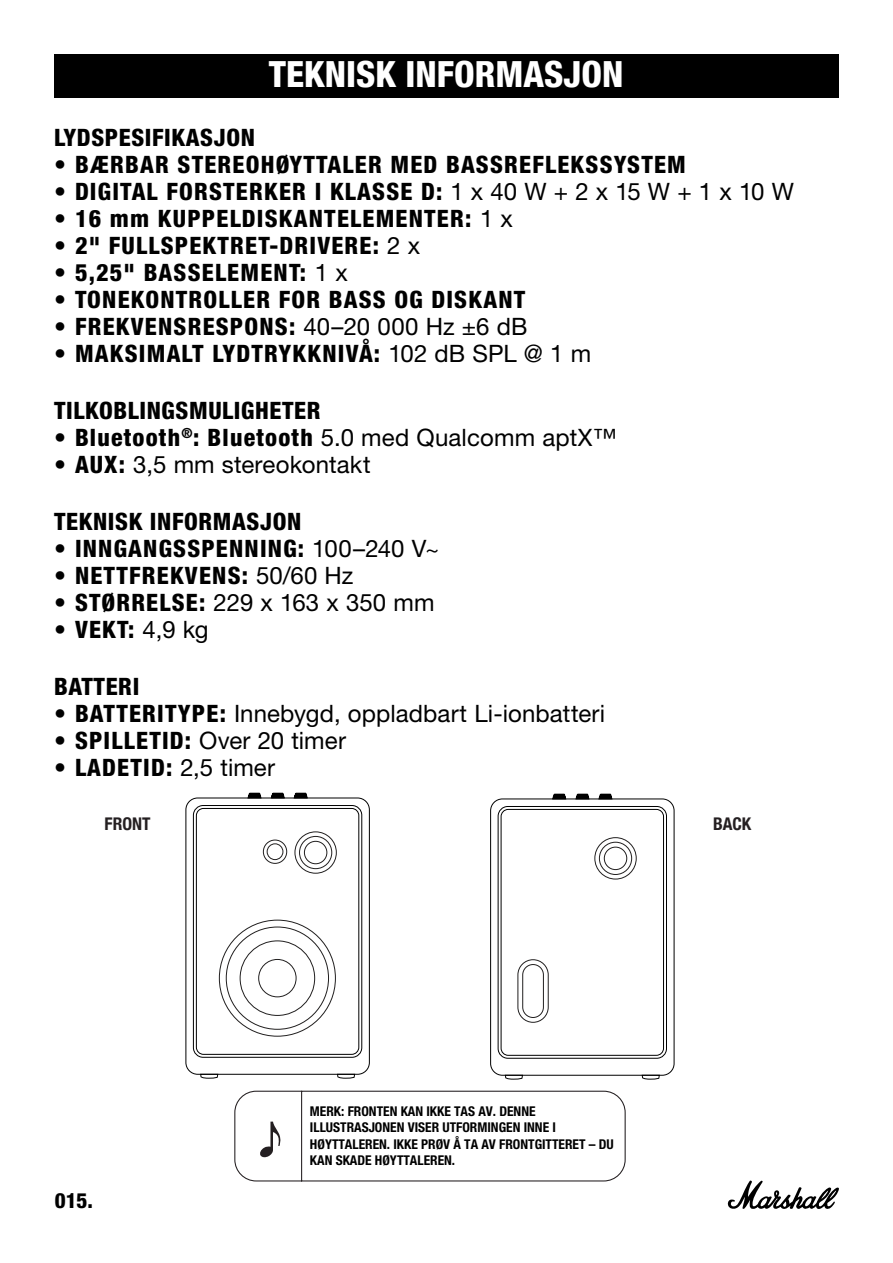
<style>
.page{position:relative;width:893px;height:1263px;background:#fff}
.page>*{position:absolute;margin:0;border:0;box-sizing:border-box;transform-origin:0 0}
.t1{font:800 condensed 36px "Helvetica Neue LT Com";color:#fff}
.t2{font:800 condensed 24px "Helvetica Neue LT Std";letter-spacing:.05em;color:#000}
.t3{font:24px "Helvetica Neue LT Std";letter-spacing:.005em;color:#000}
.t4{font:800 condensed 24px "Helvetica Neue LT Std";letter-spacing:.025em;color:#000}
.t5{font:800 condensed 21px "Helvetica Neue LT Std";color:#000}
.t6{font:700 condensed 17.55px "Helvetica Neue";color:#241f21}
.t7{font:700 condensed 13.5px/16.5px "Helvetica Neue LT Std";color:#000}
.s1{font-weight:400;font-stretch:normal}
.s2{font-weight:800;font-stretch:condensed}
</style>
<div class="page">
<svg style="left:727px;top:1180px;width:112px;height:29px"></svg>
<svg style="left:234px;top:1090px;width:392px;height:92px"></svg>
<div style="left:54px;top:54px;width:784px;height:44px;background:#000"></div>
<div style="left:185px;top:797px;width:185px;height:278px;border:1px solid #000;border-radius:12px"></div>
<div style="left:193px;top:805px;width:169px;height:253px;border:1px solid #000;border-radius:10px"></div>
<div style="left:196px;top:808px;width:163px;height:247px;border:1px solid #000;border-radius:7px"></div>
<svg style="left:200px;top:792px;width:156px;height:287px"></svg>
<svg style="left:262px;top:831px;width:75px;height:43px"></svg>
<div style="left:490px;top:798px;width:184px;height:278px;border:1px solid #000;border-radius:12px"></div>
<div style="left:498px;top:806px;width:169px;height:253px;border:1px solid #000;border-radius:10px"></div>
<div style="left:501px;top:809px;width:163px;height:247px;border:1px solid #000;border-radius:7px"></div>
<svg style="left:504px;top:793px;width:156px;height:298px"></svg>
<svg style="left:517px;top:837px;width:120px;height:186px"></svg>
<h1 class="t1" style="left:269px;top:52px;width:356px">TEKNISK INFORMASJON</h1>
<p class="t4" style="left:54px;top:122px;width:203px">LYDSPESIFIKASJON</p>
<p class="t2" style="left:54px;top:149px;width:633px">• BÆRBAR STEREOHØYTTALER MED BASSREFLEKSSYSTEM</p>
<p class="t2" style="left:54px;top:176px;width:741px">• DIGITAL FORSTERKER I KLASSE D: <span class="s1">1 x 40 W + 2 x 15 W + 1 x 10 W</span></p>
<p class="t2" style="left:54px;top:203px;width:460px">• 16 mm KUPPELDISKANTELEMENTER: <span class="s1">1 x</span></p>
<p class="t2" style="left:54px;top:230px;width:368px">• 2" FULLSPEKTRET-DRIVERE: <span class="s1">2 x</span></p>
<p class="t2" style="left:54px;top:257px;width:295px">• 5,25" BASSELEMENT: <span class="s1">1 x</span></p>
<p class="t2" style="left:54px;top:284px;width:473px">• TONEKONTROLLER FOR BASS OG DISKANT</p>
<p class="t2" style="left:54px;top:311px;width:475px">• FREKVENSRESPONS: <span class="s1">40–20 000 Hz ±6 dB</span></p>
<p class="t2" style="left:54px;top:338px;width:539px">• MAKSIMALT LYDTRYKKNIVÅ: <span class="s1">102 dB SPL @ 1 m</span></p>
<p class="t4" style="left:54px;top:395px;width:268px">TILKOBLINGSMULIGHETER</p>
<p class="t2" style="left:54px;top:422px;width:564px">• Bluetooth<sup>®</sup>: Bluetooth <span class="s1">5.0 med Qualcomm aptX™</span></p>
<p class="t3" style="left:54px;top:450px;width:318px"><span class="s2">• AUX:</span> 3,5 mm stereokontakt</p>
<p class="t4" style="left:54px;top:506px;width:249px">TEKNISK INFORMASJON</p>
<p class="t2" style="left:54px;top:533px;width:387px">• INNGANGSSPENNING: <span class="s1">100–240 V~</span></p>
<p class="t2" style="left:54px;top:560px;width:301px">• NETTFREKVENS: <span class="s1">50/60 Hz</span></p>
<p class="t3" style="left:54px;top:588px;width:382px"><span class="s2">• STØRRELSE:</span> 229 x 163 x 350 mm</p>
<p class="t2" style="left:54px;top:614px;width:156px">• VEKT: <span class="s1">4,9 kg</span></p>
<p class="t4" style="left:54px;top:671px;width:87px">BATTERI</p>
<p class="t3" style="left:54px;top:699px;width:553px"><span class="s2">• BATTERITYPE:</span> Innebygd, oppladbart Li-ionbatteri</p>
<p class="t2" style="left:54px;top:725px;width:294px">• SPILLETID: <span class="s1">Over 20 timer</span></p>
<p class="t2" style="left:54px;top:752px;width:223px">• LADETID: <span class="s1">2,5 timer</span></p>
<p class="t6" style="left:105px;top:809px;width:47px">FRONT</p>
<p class="t6" style="left:713px;top:809px;width:40px">BACK</p>
<p class="t5" style="left:55px;top:1187px;width:40px">015.</p>
<p class="t7" style="left:310px;top:1102px;width:305px">MERK: FRONTEN KAN IKKE TAS AV. DENNE ILLUSTRASJONEN VISER UTFORMINGEN INNE I HØYTTALEREN. IKKE PRØV Å TA AV FRONTGITTERET – DU KAN SKADE HØYTTALEREN.</p>
</div>
